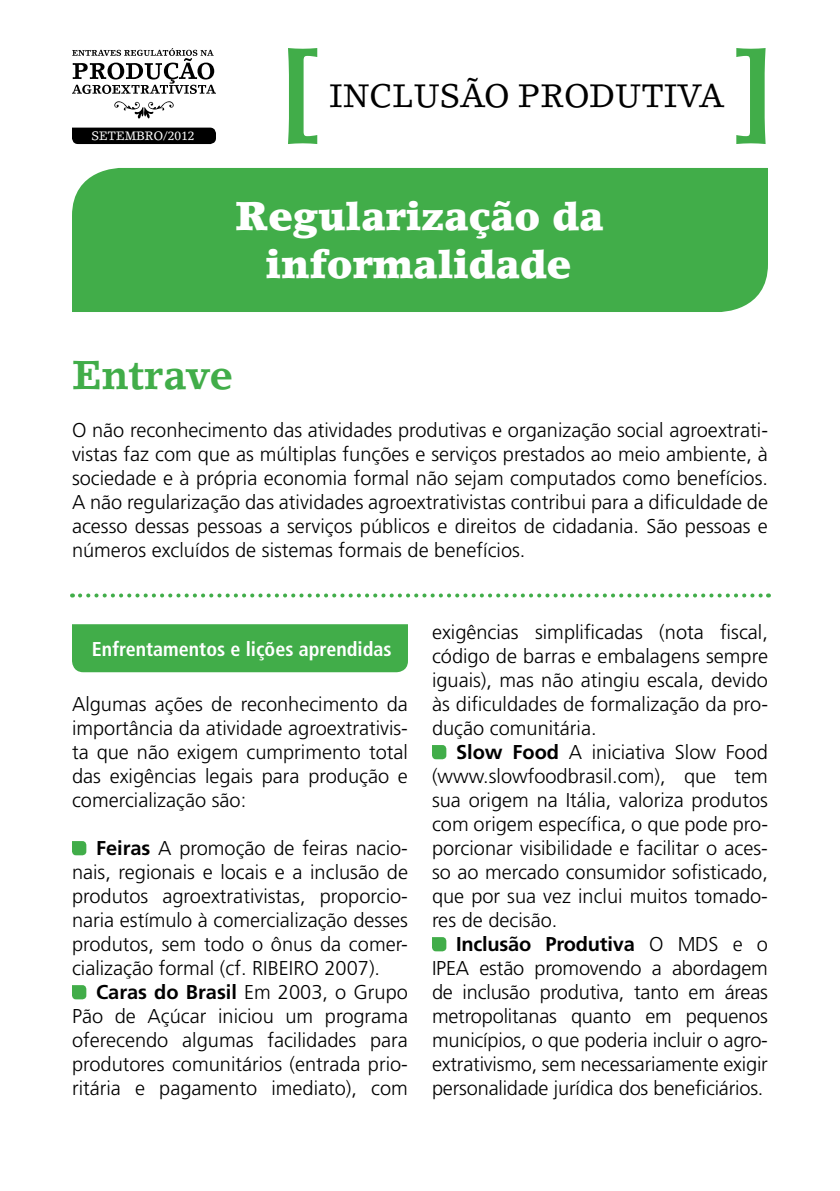
<style>
.page{position:relative;width:840px;height:1191px;background:#fff}
.page>*{position:absolute;margin:0;border:0;box-sizing:border-box;transform-origin:0 0}
.t1{font:900 40px/48px "Lino Letter Std";color:#fff;text-align:center}
.t2{font:700 40px "Lino Letter Std";color:#41ad49}
.t3{font:32px "Lino Letter Std";color:#000}
.t4{font:300 20px/24px "Frutiger";color:#000;text-align:justify}
.t5{font:700 condensed 20px "Frutiger";color:#fff}
.t6{font:12px "Lino Letter Std";color:#fff}
.s1{font-weight:700}
</style>
<div class="page">
<div style="left:72px;top:128px;width:144px;height:16px;background:#000"></div>
<svg style="left:72px;top:48px;width:144px;height:46px"></svg>
<svg style="left:114px;top:101px;width:59px;height:17px"></svg>
<svg style="left:288px;top:48px;width:29px;height:96px"></svg>
<svg style="left:736px;top:48px;width:29px;height:96px"></svg>
<svg style="left:432px;top:745px;width:14px;height:14px"></svg>
<svg style="left:432px;top:937px;width:14px;height:14px"></svg>
<svg style="left:72px;top:841px;width:14px;height:14px"></svg>
<svg style="left:72px;top:985px;width:14px;height:14px"></svg>
<div style="left:72px;top:168px;width:695px;height:144px;background:#41ad49"></div>
<svg style="left:80px;top:593px;width:688px;height:4px"></svg>
<div style="left:72px;top:624px;width:336px;height:48px;background:#41ad49"></div>
<p class="t6" style="left:91px;top:129px;width:104px">SETEMBRO/2012</p>
<h2 class="t3" style="left:329px;top:77px;width:395px">INCLUSÃO PRODUTIVA</h2>
<h1 class="t1" style="left:235px;top:192px;width:370px">Regularização da informalidade</h1>
<h1 class="t2" style="left:72px;top:350px;width:163px">Entrave</h1>
<p class="t4" style="left:72px;top:418px;width:697px">O não reconhecimento das atividades produtivas e organização social agroextrati&shy;vistas faz com que as múltiplas funções e serviços prestados ao meio ambiente, à sociedade e à própria economia formal não sejam computados como benefícios.<br>A não regularização das atividades agroextrativistas contribui para a dificuldade de acesso dessas pessoas a serviços públicos e direitos de cidadania. São pessoas e números excluídos de sistemas formais de benefícios.</p>
<p class="t5" style="left:92px;top:637px;width:301px">Enfrentamentos e lições aprendidas</p>
<p class="t4" style="left:72px;top:692px;width:337px">Algumas ações de reconhecimento da importância da atividade agroextrativis&shy;ta que não exigem cumprimento total das exigências legais para produção e comercialização são:</p>
<p class="t4" style="left:72px;top:836px;width:337px;text-indent:24px"><span class="s1">Feiras</span> A promoção de feiras nacio&shy;nais, regionais e locais e a inclusão de produtos agroextrativistas, proporcio&shy;naria estímulo à comercialização desses produtos, sem todo o ônus da comer&shy;cialização formal (cf. RIBEIRO 2007).</p>
<p class="t4" style="left:72px;top:980px;width:337px;text-indent:24px"><span class="s1">Caras do Brasil</span> Em 2003, o Grupo Pão de Açúcar iniciou um programa oferecendo algumas facilidades para produtores comunitários (entrada prio&shy;ritária e pagamento imediato), com</p>
<p class="t4" style="left:432px;top:620px;width:337px">exigências simplificadas (nota fiscal, código de barras e embalagens sempre iguais), mas não atingiu escala, devido às dificuldades de formalização da pro&shy;dução comunitária.</p>
<p class="t4" style="left:432px;top:740px;width:337px;text-indent:24px"><span class="s1">Slow Food</span> A iniciativa Slow Food (www.slowfoodbrasil.com), que tem sua origem na Itália, valoriza produtos com origem específica, o que pode pro&shy;porcionar visibilidade e facilitar o aces&shy;so ao mercado consumidor sofisticado, que por sua vez inclui muitos tomado&shy;res de decisão.</p>
<p class="t4" style="left:432px;top:932px;width:337px;text-indent:24px"><span class="s1">Inclusão Produtiva</span> O MDS e o IPEA estão promovendo a abordagem de inclusão produtiva, tanto em áreas metropolitanas quanto em pequenos municípios, o que poderia incluir o agro&shy;extrativismo, sem necessariamente exigir personalidade jurídica dos beneficiários.</p>
</div>
